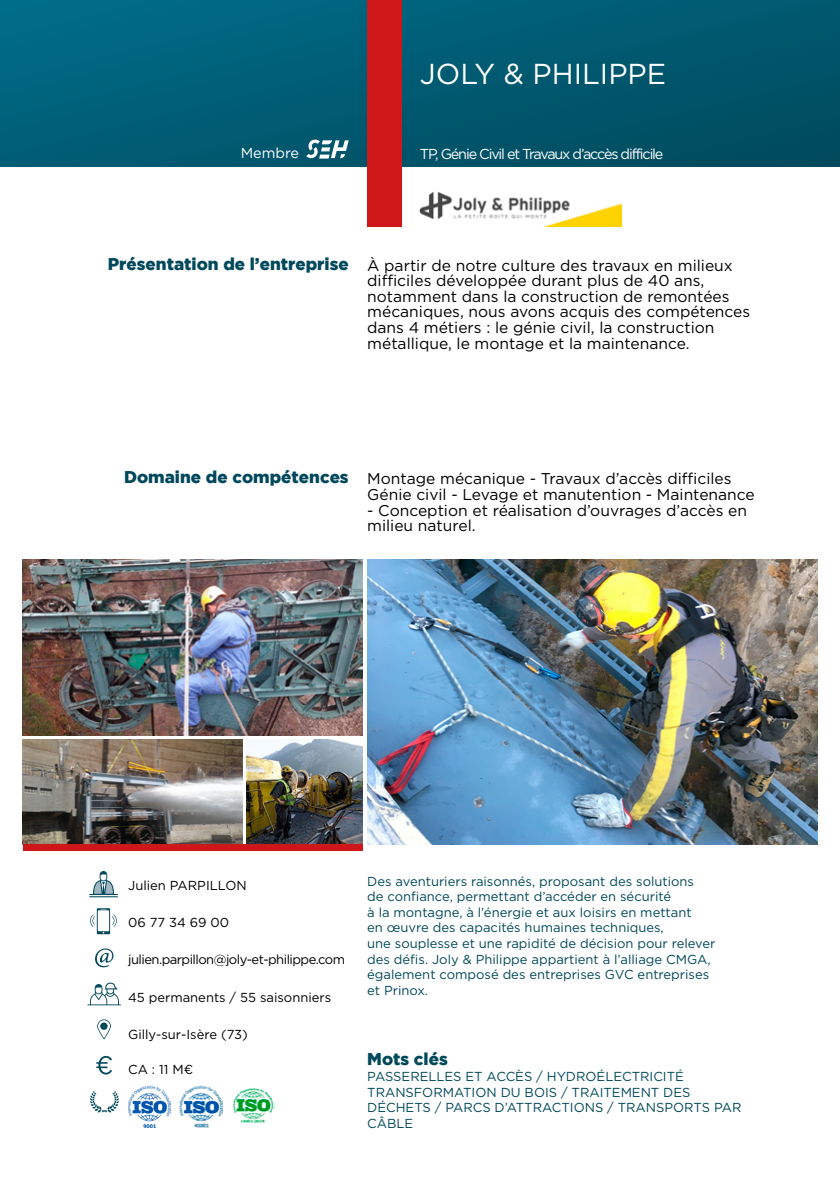
<style>
.page{position:relative;width:840px;height:1191px;background:#fff}
.page>*{position:absolute;margin:0;border:0;box-sizing:border-box;transform-origin:0 0}
.t1{font:28.8px "Gotham";color:#fff}
.t2{font:900 17px "Gotham";color:#00485b}
.t3{font:15.6px/15.6px "Gotham";color:#000}
.t4{font:14.4px "Gotham";letter-spacing:-.08em;color:#fff}
.t5{font:13px/15.6px "Gotham";color:#00485b}
.t6{font:13px "Gotham";color:#000}
.t7{font:13px "Gotham";letter-spacing:-.04em;color:#000}
</style>
<div class="page">
<div style="left:0;top:0;width:839px;height:166px;background:linear-gradient(to right,#006580,#005065)"></div>
<svg style="left:90px;top:871px;width:27px;height:26px"></svg>
<svg style="left:90px;top:908px;width:27px;height:26px"></svg>
<svg style="left:95px;top:948px;width:18px;height:19px"></svg>
<svg style="left:87px;top:982px;width:34px;height:23px"></svg>
<svg style="left:97px;top:1019px;width:14px;height:20px"></svg>
<div style="left:100px;top:1022px;width:7px;height:7px;background:#00485b;border-radius:50%"></div>
<svg style="left:96px;top:1056px;width:16px;height:18px"></svg>
<svg style="left:90px;top:1091px;width:29px;height:22px"></svg>
<img style="left:419px;top:192px;width:202px;height:34px">
<div style="left:367px;top:0;width:34px;height:227px;background:#cd1719"></div>
<img style="left:367px;top:560px;width:449px;height:285px">
<img style="left:23px;top:560px;width:339px;height:175px">
<img style="left:246px;top:739px;width:116px;height:105px">
<img style="left:23px;top:739px;width:219px;height:105px">
<div style="left:23px;top:844px;width:339px;height:7px;background:#cd1719"></div>
<svg style="left:306px;top:139px;width:42px;height:20px"></svg>
<img style="left:128px;top:1085px;width:42px;height:42px">
<img style="left:180px;top:1085px;width:42px;height:43px">
<img style="left:233px;top:1088px;width:41px;height:34px">
<p class="t4" style="left:240px;top:144px;width:60px">Membre</p>
<h1 class="t1" style="left:420px;top:55px;width:247px">JOLY &amp; PHILIPPE</h1>
<p class="t4" style="left:420px;top:144px;width:245px">TP, Génie Civil et Travaux d’accès difficile</p>
<h2 class="t2" style="left:108px;top:254px;width:242px">Présentation de l’entreprise</h2>
<p class="t3" style="left:367px;top:257px;width:384px">À partir de notre culture des travaux en milieux difficiles développée durant plus de 40 ans, notamment dans la construction de remontées mécaniques, nous avons acquis des compétences dans 4 métiers : le génie civil, la construction métallique, le montage et la maintenance.</p>
<h2 class="t2" style="left:124px;top:467px;width:226px">Domaine de compétences</h2>
<p class="t3" style="left:367px;top:471px;width:389px">Montage mécanique - Travaux d’accès difficiles<br>Génie civil - Levage et manutention - Maintenance</p>
<p class="t3" style="left:367px;top:502px;width:381px">- Conception et réalisation d’ouvrages d’accès en milieu naturel.</p>
<p class="t6" style="left:128px;top:877px;width:120px">Julien PARPILLON</p>
<p class="t6" style="left:128px;top:914px;width:102px">06 77 34 69 00</p>
<p class="t7" style="left:128px;top:951px;width:218px">julien.parpillon@joly-et-philippe.com</p>
<p class="t6" style="left:128px;top:988px;width:204px">45 permanents / 55 saisonniers</p>
<p class="t6" style="left:128px;top:1025px;width:121px">Gilly-sur-Isère (73)</p>
<p class="t6" style="left:128px;top:1060px;width:66px">CA : 11 M€</p>
<p class="t5" style="left:367px;top:873px;width:349px">Des aventuriers raisonnés, proposant des solutions<br>de confiance, permettant d’accéder en sécurité<br>à la montagne, à l’énergie et aux loisirs en mettant<br>en œuvre des capacités humaines techniques,<br>une souplesse et une rapidité de décision pour relever des défis. Joly &amp; Philippe appartient à l’alliage CMGA, également composé des entreprises GVC entreprises et Prinox.</p>
<h2 class="t2" style="left:367px;top:1049px;width:82px">Mots clés</h2>
<p class="t5" style="left:367px;top:1068px;width:375px">PASSERELLES ET ACCÈS / HYDROÉLECTRICITÉ TRANSFORMATION DU BOIS / TRAITEMENT DES DÉCHETS / PARCS D’ATTRACTIONS / TRANSPORTS PAR CÂBLE</p>
</div>
